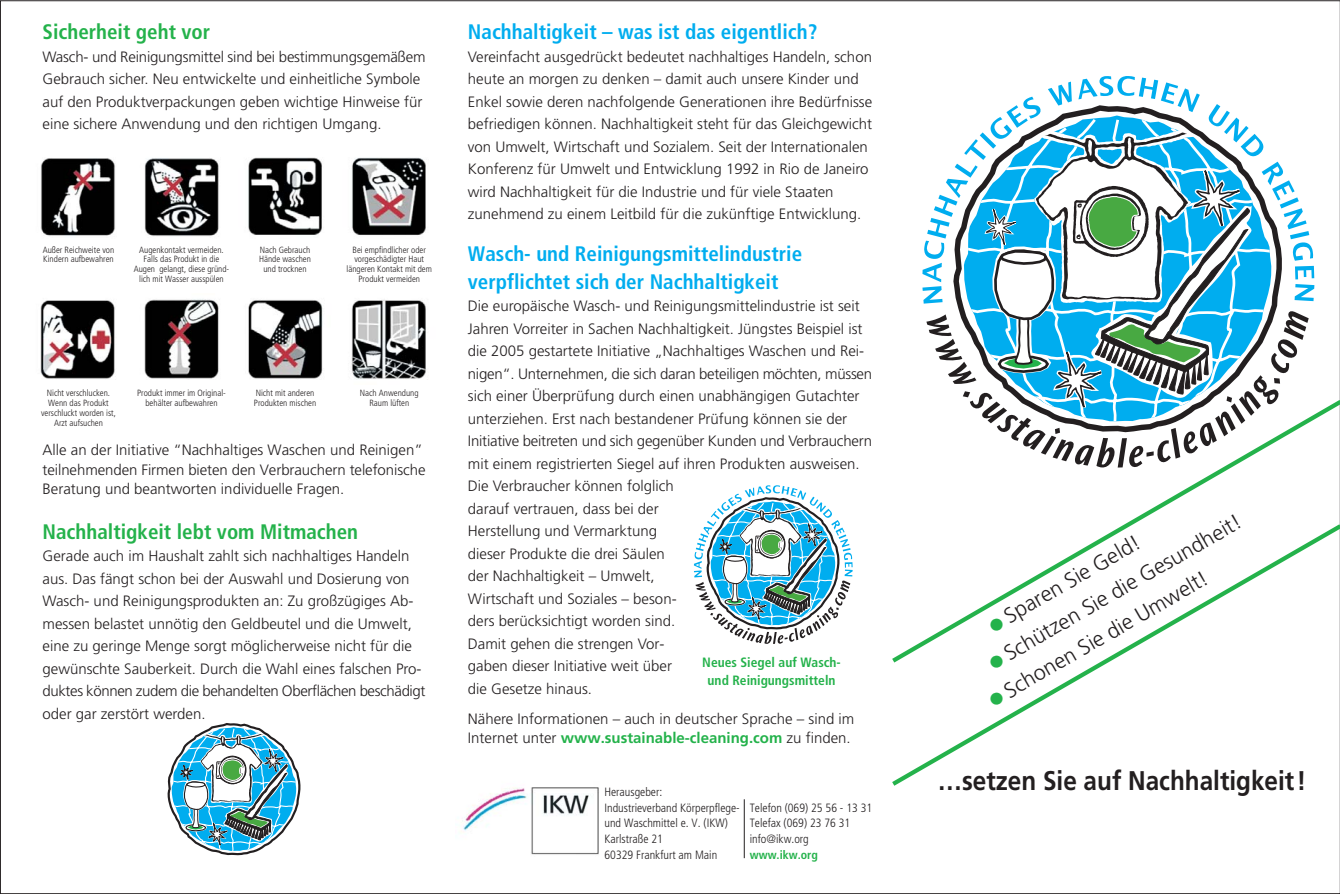
<style>
.page{position:relative;width:1340px;height:894px;background:#fff}
.page>*{position:absolute;margin:0;border:0;box-sizing:border-box;transform-origin:0 0}
.t1{font:700 27px "Frutiger";color:#231f20;scale:.9 1}
.t2{font:300 21.6px "Frutiger";color:#231f20}
.t3{font:700 condensed 21px/27.3px "Frutiger";color:#00adef}
.t4{font:700 condensed 21px "Frutiger";color:#24b24b}
.t5{font:300 15px/22.5px "Frutiger";color:#231f20}
.t6{font:700 condensed 13.5px/17.5px "Frutiger";color:#24b24b;text-align:center}
.t7{font:300 condensed 12px/15.6px "Frutiger";color:#231f20}
.t8{font:700 condensed 12px "Frutiger";color:#24b24b}
.t9{font:300 condensed 9px/9.9px "Frutiger";color:#231f20;text-align:center}
.s1{font-weight:700;color:#24b24b}
</style>
<div class="page">
<img style="left:461px;top:787px;width:138px;height:68px">
<img style="left:40px;top:157px;width:386px;height:80px">
<img style="left:40px;top:299px;width:386px;height:81px">
<svg style="left:922px;top:76px;width:392px;height:320px"></svg>
<hr style="left:744px;top:799px;width:1px;height:59px;background:#231f20">
<svg style="left:694px;top:485px;width:158px;height:159px"></svg>
<svg style="left:167px;top:723px;width:133px;height:133px"></svg>
<svg style="left:892px;top:396px;width:448px;height:394px"></svg>
<svg style="left:961px;top:616px;width:44px;height:63px"></svg>
<svg style="left:988px;top:691px;width:17px;height:16px"></svg>
<h3 class="t4" style="left:43px;top:20px;width:169px">Sicherheit geht vor</h3>
<p class="t5" style="left:43px;top:46px;width:384px">Wasch- und Reinigungsmittel sind bei bestimmungsgemäßem Gebrauch sicher. Neu entwickelte und einheitliche Symbole auf den Produktverpackungen geben wichtige Hinweise für eine sichere Anwendung und den richtigen Umgang.</p>
<p class="t9" style="left:43px;top:245px;width:73px;text-align:left">Außer Reichweite von<br>Kindern aufbewahren</p>
<p class="t9" style="left:134px;top:245px;width:97px">Augenkontakt vermeiden.<br>Falls das Produkt in die<br>Augen gelangt, diese gründ&shy;lich mit Wasser ausspülen</p>
<p class="t9" style="left:259px;top:245px;width:53px">Nach Gebrauch<br>Hände waschen und trocknen</p>
<p class="t9" style="left:346px;top:245px;width:87px">Bei empfindlicher oder vorgeschädigter Haut längeren Kontakt mit dem<br>Produkt vermeiden</p>
<p class="t9" style="left:41px;top:388px;width:76px">Nicht verschlucken.<br>Wenn das Produkt verschluckt worden ist,<br>Arzt aufsuchen</p>
<p class="t9" style="left:137px;top:388px;width:90px">Produkt immer im Original&shy;behälter aufbewahren</p>
<p class="t9" style="left:254px;top:388px;width:64px;text-align:left">Nicht mit anderen<br>Produkten mischen</p>
<p class="t9" style="left:360px;top:388px;width:60px">Nach Anwendung<br>Raum lüften</p>
<p class="t5" style="left:43px;top:441px;width:384px;line-height:19.5px">Alle an der Initiative “Nachhaltiges Waschen und Reinigen” teilnehmenden Firmen bieten den Verbrauchern telefonische<br>Beratung und beantworten individuelle Fragen.</p>
<h3 class="t4" style="left:43px;top:519px;width:317px">Nachhaltigkeit lebt vom Mitmachen</h3>
<p class="t5" style="left:43px;top:545px;width:384px">Gerade auch im Haushalt zahlt sich nachhaltiges Handeln aus. Das fängt schon bei der Auswahl und Dosierung von Wasch- und Reinigungsprodukten an: Zu großzügiges Ab&shy;messen belastet unnötig den Geldbeutel und die Umwelt, eine zu geringe Menge sorgt möglicherweise nicht für die gewünschte Sauberkeit. Durch die Wahl eines falschen Pro&shy;duktes können zudem die behandelten Oberflächen beschädigt oder gar zerstört werden.</p>
<h3 class="t3" style="left:468px;top:18px;width:351px">Nachhaltigkeit – was ist das eigentlich?</h3>
<p class="t5" style="left:468px;top:46px;width:406px">Vereinfacht ausgedrückt bedeutet nachhaltiges Handeln, schon heute an morgen zu denken – damit auch unsere Kinder und Enkel sowie deren nachfolgende Generationen ihre Bedürfnisse befriedigen können. Nachhaltigkeit steht für das Gleichgewicht von Umwelt, Wirtschaft und Sozialem. Seit der Internationalen Konferenz für Umwelt und Entwicklung 1992 in Rio de Janeiro wird Nachhaltigkeit für die Industrie und für viele Staaten zunehmend zu einem Leitbild für die zukünftige Entwicklung.</p>
<h3 class="t3" style="left:468px;top:240px;width:336px">Wasch- und Reinigungsmittelindustrie verpflichtet sich der Nachhaltigkeit</h3>
<p class="t5" style="left:468px;top:295px;width:406px">Die europäische Wasch- und Reinigungsmittelindustrie ist seit Jahren Vorreiter in Sachen Nachhaltigkeit. Jüngstes Beispiel ist die 2005 gestartete Initiative „Nachhaltiges Waschen und Rei&shy;nigen“. Unternehmen, die sich daran beteiligen möchten, müssen sich einer Überprüfung durch einen unabhängigen Gutachter unterziehen. Erst nach bestandener Prüfung können sie der Initiative beitreten und sich gegenüber Kunden und Verbrauchern mit einem registrierten Siegel auf ihren Produkten ausweisen.<br>Die Verbraucher können folglich<br>darauf vertrauen, dass bei der<br>Herstellung und Vermarktung<br>dieser Produkte die drei Säulen<br>der Nachhaltigkeit – Umwelt,<br>Wirtschaft und Soziales – beson-<br>ders berücksichtigt worden sind.<br>Damit gehen die strengen Vor-<br>gaben dieser Initiative weit über<br>die Gesetze hinaus.</p>
<p class="t5" style="left:468px;top:709px;width:388px;line-height:19.5px">Nähere Informationen – auch in deutscher Sprache – sind im<br>Internet unter <span class="s1">www.sustainable-cleaning.com</span> zu finden.</p>
<p class="t6" style="left:702px;top:654px;width:140px">Neues Siegel auf Wasch&shy;und Reinigungsmitteln</p>
<p class="t7" style="left:604px;top:784px;width:137px">Herausgeber:<br>Industrieverband Körperpflege&shy;und Waschmittel e. V. (IKW)<br>Karlstraße 21<br>60329 Frankfurt am Main</p>
<p class="t7" style="left:750px;top:800px;width:124px">Telefon (069) 25 56 - 13 31<br>Telefax (069) 23 76 31 info@ikw.org</p>
<p class="t8" style="left:750px;top:847px;width:70px">www.ikw.org</p>
<h2 class="t2" style="left:999px;top:644px;width:272px;rotate:-30deg">Schützen Sie die Gesundheit!</h2>
<h2 class="t2" style="left:999px;top:607px;width:155px;rotate:-30deg">Sparen Sie Geld!</h2>
<h2 class="t2" style="left:999px;top:681px;width:233px;rotate:-30deg">Schonen Sie die Umwelt!</h2>
<h1 class="t1" style="left:937px;top:765px;width:411px">…setzen Sie auf Nachhaltigkeit!</h1>
</div>
